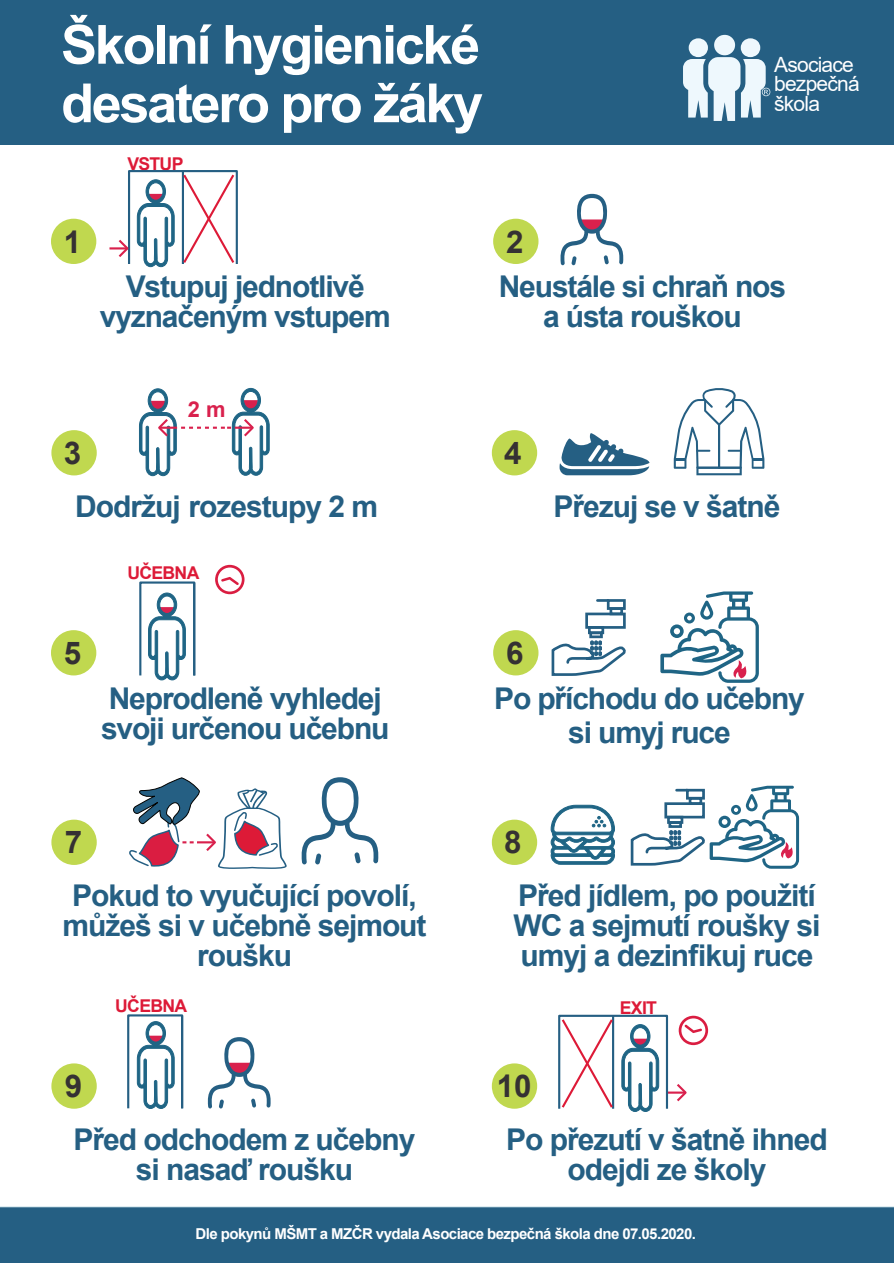
<style>
.page{position:relative;width:894px;height:1263px;background:#fff}
.page>*{position:absolute;margin:0;border:0;box-sizing:border-box;transform-origin:0 0}
.t1{font:700 54px/58.5px "Arial";letter-spacing:-.045em;color:#fff}
.t2{font:700 31.35px "Arial";color:#353133}
.t3{font:700 30px/30px "Arial";letter-spacing:-.035em;color:#255f83;text-align:center}
.t4{font:700 21.9px "Arial";color:#d9214d}
.t5{font:21px/19.4px "Arial";letter-spacing:-.04em;color:#fff}
.t6{font:700 17.55px "Arial";letter-spacing:-.04em;color:#dd1a37}
.t7{font:700 15px "Arial";letter-spacing:-.04em;color:#fff}
</style>
<div class="page">
<div style="left:0;top:0;width:893px;height:145px;background:#255f83"></div>
<div style="left:0;top:1206px;width:893px;height:57px;background:#255f83"></div>
<div style="left:51px;top:219px;width:45px;height:45px;background:#c0d84f;border-radius:50%"></div>
<div style="left:128px;top:170px;width:110px;height:95px;border:2px solid #255f83"></div>
<hr style="left:182px;top:171px;width:2px;height:93px;background:#255f83">
<svg style="left:181px;top:172px;width:55px;height:93px"></svg>
<div style="left:493px;top:219px;width:45px;height:45px;background:#c0d84f;border-radius:50%"></div>
<div style="left:51px;top:430px;width:46px;height:45px;background:#c0d84f;border-radius:50%"></div>
<svg style="left:677px;top:1084px;width:10px;height:18px"></svg>
<hr style="left:667px;top:1091px;width:18px;height:3px;background:#d9214d">
<svg style="left:109px;top:237px;width:21px;height:22px"></svg>
<svg style="left:139px;top:387px;width:130px;height:90px"></svg>
<div style="left:491px;top:430px;width:46px;height:45px;background:#c0d84f;border-radius:50%"></div>
<div style="left:51px;top:630px;width:45px;height:45px;background:#c0d84f;border-radius:50%"></div>
<div style="left:139px;top:581px;width:56px;height:95px;border:2px solid #255f83"></div>
<hr style="left:193px;top:583px;width:2px;height:92px;background:#255f83">
<div style="left:493px;top:630px;width:45px;height:45px;background:#c0d84f;border-radius:50%"></div>
<div style="left:51px;top:820px;width:46px;height:45px;background:#c0d84f;border-radius:50%"></div>
<div style="left:491px;top:820px;width:46px;height:45px;background:#c0d84f;border-radius:50%"></div>
<div style="left:51px;top:1063px;width:46px;height:46px;background:#c0d84f;border-radius:50%"></div>
<div style="left:491px;top:1063px;width:46px;height:46px;background:#c0d84f;border-radius:50%"></div>
<div style="left:127px;top:1014px;width:56px;height:95px;border:2px solid #255f83"></div>
<hr style="left:181px;top:1015px;width:2px;height:93px;background:#255f83">
<div style="left:558px;top:1015px;width:109px;height:95px;border:2px solid #255f83"></div>
<hr style="left:611px;top:1016px;width:3px;height:93px;background:#255f83">
<svg style="left:559px;top:1017px;width:55px;height:93px"></svg>
<svg style="left:137px;top:179px;width:37px;height:89px"></svg>
<svg style="left:148px;top:593px;width:38px;height:87px"></svg>
<svg style="left:137px;top:1021px;width:37px;height:88px"></svg>
<svg style="left:621px;top:1024px;width:37px;height:88px"></svg>
<svg style="left:550px;top:805px;width:64px;height:60px"></svg>
<svg style="left:660px;top:591px;width:98px;height:92px"></svg>
<div style="left:606px;top:599px;width:19px;height:11px;border:3px solid #255f83"></div>
<svg style="left:597px;top:599px;width:11px;height:3px"></svg>
<div style="left:609px;top:607px;width:13px;height:8px;border:3px solid #255f83"></div>
<div style="left:585px;top:613px;width:40px;height:16px;border:3px solid #255f83"></div>
<div style="left:587px;top:626px;width:17px;height:8px;border:3px solid #255f83"></div>
<div style="left:589px;top:631px;width:13px;height:7px;border:3px solid #255f83"></div>
<svg style="left:551px;top:638px;width:75px;height:38px"></svg>
<svg style="left:630px;top:786px;width:168px;height:83px"></svg>
<svg style="left:560px;top:194px;width:64px;height:71px"></svg>
<svg style="left:207px;top:1037px;width:64px;height:71px"></svg>
<svg style="left:301px;top:777px;width:78px;height:87px"></svg>
<svg style="left:559px;top:433px;width:90px;height:42px"></svg>
<svg style="left:673px;top:388px;width:91px;height:87px"></svg>
<svg style="left:129px;top:778px;width:158px;height:91px"></svg>
<svg style="left:683px;top:35px;width:87px;height:86px"></svg>
<svg style="left:215px;top:565px;width:29px;height:29px"></svg>
<svg style="left:678px;top:1015px;width:30px;height:30px"></svg>
<h1 class="t1" style="left:61px;top:20px;width:423px">Školní hygienické desatero pro žáky</h1>
<p class="t6" style="left:127px;top:157px;width:58px">VSTUP</p>
<p class="t5" style="left:773px;top:57px;width:87px">Asociace bezpečná škola</p>
<p class="t2" style="left:64px;top:230px;width:19px">1</p>
<p class="t3" style="left:100px;top:275px;width:292px">Vstupuj jednotlivě vyznačeným vstupem</p>
<p class="t2" style="left:506px;top:230px;width:19px">2</p>
<p class="t3" style="left:498px;top:275px;width:289px">Neustále si chraň nos a ústa rouškou</p>
<p class="t2" style="left:64px;top:441px;width:19px">3</p>
<p class="t4" style="left:188px;top:401px;width:39px">2 m</p>
<p class="t3" style="left:75px;top:494px;width:304px">Dodržuj rozestupy 2 m</p>
<p class="t6" style="left:127px;top:566px;width:74px">UČEBNA</p>
<p class="t2" style="left:64px;top:641px;width:19px">5</p>
<p class="t3" style="left:101px;top:686px;width:290px;text-align:left">Neprodleně vyhledej svoji určenou učebnu</p>
<p class="t2" style="left:504px;top:441px;width:19px">4</p>
<p class="t3" style="left:553px;top:494px;width:229px">Přezuj se v šatně</p>
<p class="t2" style="left:506px;top:641px;width:19px">6</p>
<p class="t3" style="left:494px;top:684px;width:312px;line-height:34.3px">Po příchodu do učebny si umyj ruce</p>
<p class="t2" style="left:65px;top:830px;width:19px">7</p>
<p class="t2" style="left:504px;top:830px;width:19px">8</p>
<p class="t3" style="left:62px;top:884px;width:365px">Pokud to vyučující povolí, můžeš si v učebně sejmout roušku</p>
<p class="t3" style="left:513px;top:884px;width:308px;text-align:left">Před jídlem, po použití<br>WC a sejmutí roušky si umyj a dezinfikuj ruce</p>
<p class="t6" style="left:115px;top:999px;width:74px">UČEBNA</p>
<p class="t6" style="left:619px;top:1002px;width:39px">EXIT</p>
<p class="t2" style="left:65px;top:1074px;width:19px">9</p>
<p class="t2" style="left:496px;top:1074px;width:36px">10</p>
<p class="t3" style="left:73px;top:1127px;width:343px">Před odchodem z učebny si nasaď roušku</p>
<p class="t3" style="left:506px;top:1127px;width:323px">Po přezutí v šatně ihned odejdi ze školy</p>
<p class="t7" style="left:195px;top:1228px;width:501px">Dle pokynů MŠMT a MZČR vydala Asociace bezpečná škola dne 07.05.2020.</p>
</div>
